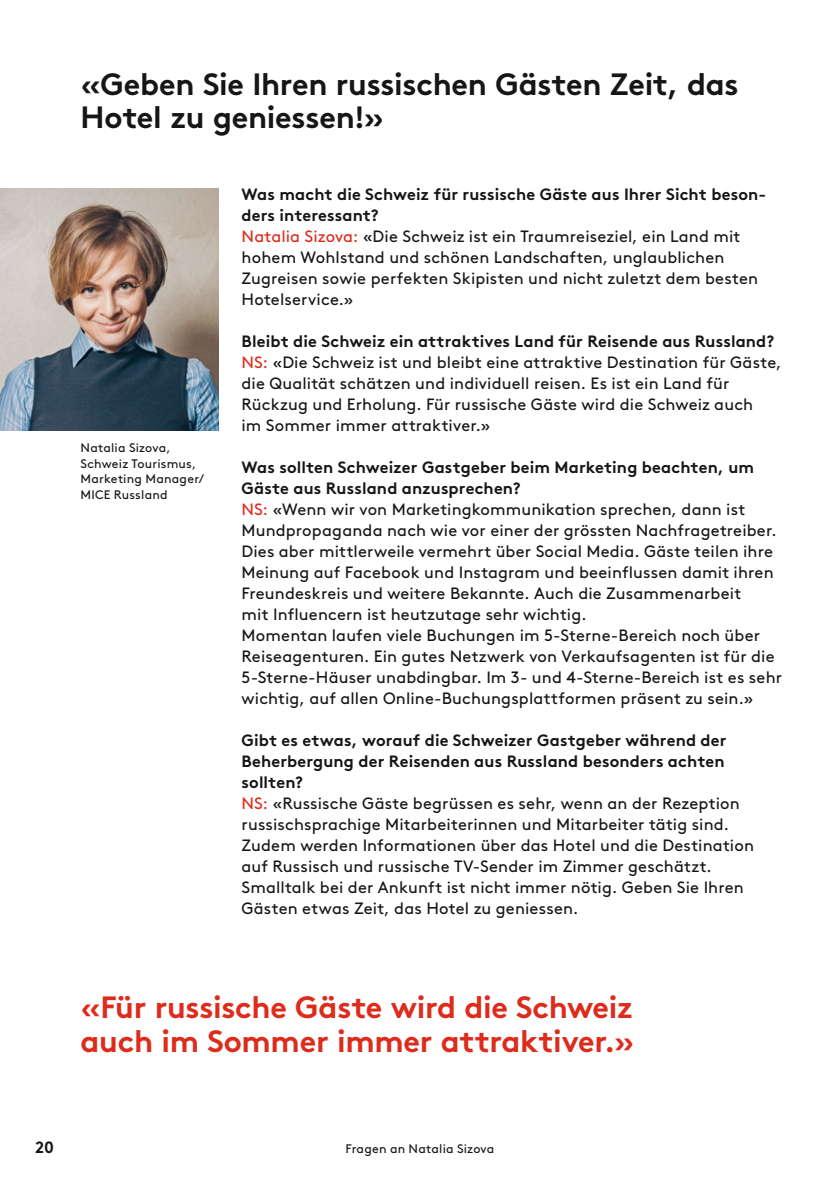
<style>
.page{position:relative;width:840px;height:1191px;background:#fff}
.page>*{position:absolute;margin:0;border:0;box-sizing:border-box;transform-origin:0 0}
.t1{font:700 30.8px/33.8px "Brown Std";letter-spacing:-.01em;color:#dd2b1c}
.t2{font:700 30.8px/33.8px "Brown Std";letter-spacing:-.01em;color:#151616}
.t3{font:16.4px/21px "Brown Std";letter-spacing:.01em;color:#151616}
.t4{font:700 16.4px "Brown Std";color:#151616}
.t5{font:12.4px/15.8px "Brown Std";letter-spacing:.015em;color:#151616}
.s1{font-weight:700}
.s2{color:#dd2b1c}
</style>
<div class="page">
<img style="left:0;top:189px;width:219px;height:242px">
<h1 class="t2" style="left:81px;top:67px;width:659px">«Geben Sie Ihren russischen Gästen Zeit, das<br>Hotel zu geniessen!»</h1>
<p class="t5" style="left:81px;top:439px;width:125px">Natalia Sizova,<br>Schweiz Tourismus,<br>Marketing Manager/<br>MICE Russland</p>
<p class="t3" style="left:241px;top:184px;width:526px"><span class="s1">Was macht die Schweiz für russische Gäste aus Ihrer Sicht beson&shy;ders interessant?<br></span><span class="s2">Natalia Sizova:</span> «Die Schweiz ist ein Traumreiseziel, ein Land mit hohem Wohlstand und schönen Landschaften, unglaublichen Zugreisen sowie perfekten Skipisten und nicht zuletzt dem besten Hotelservice.»</p>
<p class="t3" style="left:241px;top:331px;width:541px"><span class="s1">Bleibt die Schweiz ein attraktives Land für Reisende aus Russland?<br></span><span class="s2">NS:</span> «Die Schweiz ist und bleibt eine attraktive Destination für Gäste, die Qualität schätzen und individuell reisen. Es ist ein Land für Rückzug und Erholung. Für russische Gäste wird die Schweiz auch<br>im Sommer immer attraktiver.»</p>
<p class="t3" style="left:241px;top:456px;width:542px"><span class="s1">Was sollten Schweizer Gastgeber beim Marketing beachten, um Gäste aus Russland anzusprechen?<br></span><span class="s2">NS:</span> «Wenn wir von Marketingkommunikation sprechen, dann ist Mundpropaganda nach wie vor einer der grössten Nachfragetreiber.<br>Dies aber mittlerweile vermehrt über Social Media. Gäste teilen ihre Meinung auf Facebook und Instagram und beeinflussen damit ihren Freundeskreis und weitere Bekannte. Auch die Zusammenarbeit<br>mit Influencern ist heutzutage sehr wichtig.<br>Momentan laufen viele Buchungen im 5-Sterne-Bereich noch über Reiseagenturen. Ein gutes Netzwerk von Verkaufsagenten ist für die 5-Sterne-Häuser unabdingbar. Im 3- und 4-Sterne-Bereich ist es sehr wichtig, auf allen Online-Buchungsplattformen präsent zu sein.»</p>
<p class="t3" style="left:241px;top:729px;width:513px"><span class="s1">Gibt es etwas, worauf die Schweizer Gastgeber während der Beherbergung der Reisenden aus Russland besonders achten sollten?<br></span><span class="s2">NS:</span> «Russische Gäste begrüssen es sehr, wenn an der Rezeption russischsprachige Mitarbeiterinnen und Mitarbeiter tätig sind.<br>Zudem werden Informationen über das Hotel und die Destination auf Russisch und russische TV-Sender im Zimmer geschätzt.<br>Smalltalk bei der Ankunft ist nicht immer nötig. Geben Sie Ihren Gästen etwas Zeit, das Hotel zu geniessen.</p>
<h1 class="t1" style="left:81px;top:990px;width:555px">«Für russische Gäste wird die Schweiz auch im Sommer immer attraktiver.»</h1>
<p class="t4" style="left:35px;top:1137px;width:20px">20</p>
<p class="t5" style="left:345px;top:1141px;width:150px">Fragen an Natalia Sizova</p>
</div>
